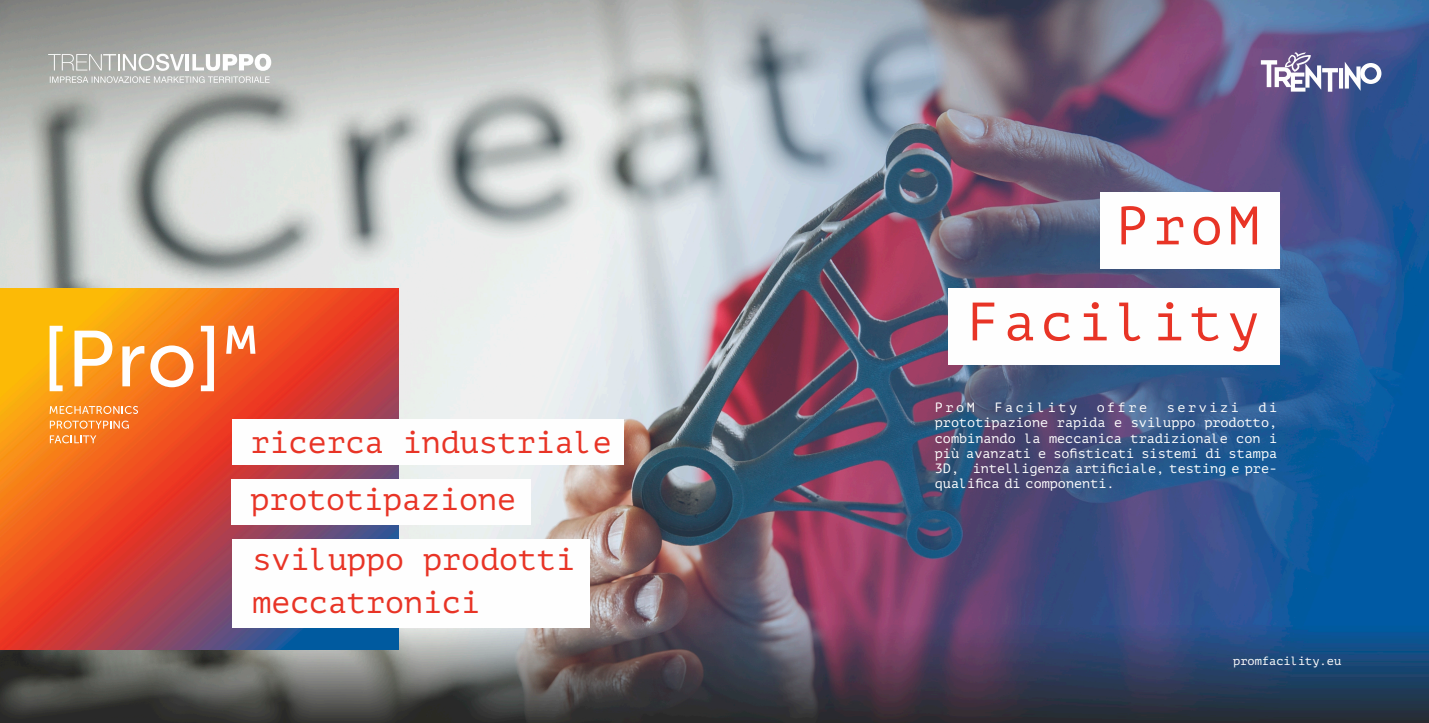
<style>
.page{position:relative;width:1429px;height:723px;background:#fff}
.page>*{position:absolute;margin:0;border:0;box-sizing:border-box;transform-origin:0 0}
.t1{font:54px/96px "PT Mono";letter-spacing:.09em;color:#e83426;text-align:right}
.t2{font:31.65px/57.3px "PT Mono";color:#e83426}
.t3{font:13.5px/15.1px "PT Mono";color:#fefefe;text-align:justify}
.t4{font:13.5px "PT Mono";letter-spacing:.19em;color:#fefefe}
.t5{font:12px "PT Mono";color:#fefefe}
</style>
<div class="page">
<img style="left:0;top:0;width:1429px;height:723px">
<img style="left:0;top:289px;width:398px;height:360px">
<div style="left:1100px;top:192px;width:180px;height:76px;background:#fefefe"></div>
<div style="left:948px;top:288px;width:332px;height:76px;background:#fefefe"></div>
<div style="left:232px;top:419px;width:391px;height:45px;background:#fefefe"></div>
<div style="left:232px;top:479px;width:299px;height:46px;background:#fefefe"></div>
<div style="left:232px;top:540px;width:357px;height:88px;background:#fefefe"></div>
<svg style="left:50px;top:406px;width:88px;height:8px"></svg>
<svg style="left:50px;top:421px;width:79px;height:8px"></svg>
<svg style="left:50px;top:435px;width:46px;height:8px"></svg>
<svg style="left:50px;top:326px;width:13px;height:65px"></svg>
<svg style="left:74px;top:331px;width:38px;height:55px"></svg>
<svg style="left:122px;top:346px;width:22px;height:40px"></svg>
<svg style="left:150px;top:345px;width:43px;height:42px"></svg>
<svg style="left:201px;top:326px;width:13px;height:65px"></svg>
<svg style="left:226px;top:326px;width:29px;height:28px"></svg>
<svg style="left:48px;top:54px;width:223px;height:29px"></svg>
<svg style="left:1261px;top:52px;width:120px;height:40px"></svg>
<h2 class="t2" style="left:250px;top:414px;width:363px">ricerca industriale prototipazione</h2>
<h2 class="t2" style="left:252px;top:539px;width:324px;line-height:42.5px">sviluppo prodotti meccatronici</h2>
<h1 class="t1" style="left:966px;top:179px;width:295px">ProM<br>Facility</h1>
<p class="t3" style="left:935px;top:400px;width:344px;text-indent:324px">di prototipazione rapida e sviluppo prodotto, combinando la meccanica tradizionale con i più avanzati e sofisticati sistemi di stampa 3D, intelligenza artificiale, testing e pre&shy;qualifica di componenti.</p>
<p class="t3" style="left:935px;top:400px;width:42px">ProM</p>
<p class="t4" style="left:994px;top:400px;width:84px">Facility</p>
<p class="t3" style="left:1096px;top:400px;width:52px">offre</p>
<p class="t4" style="left:1167px;top:400px;width:73px">servizi</p>
<p class="t5" style="left:1233px;top:655px;width:109px">promfacility.eu</p>
</div>
